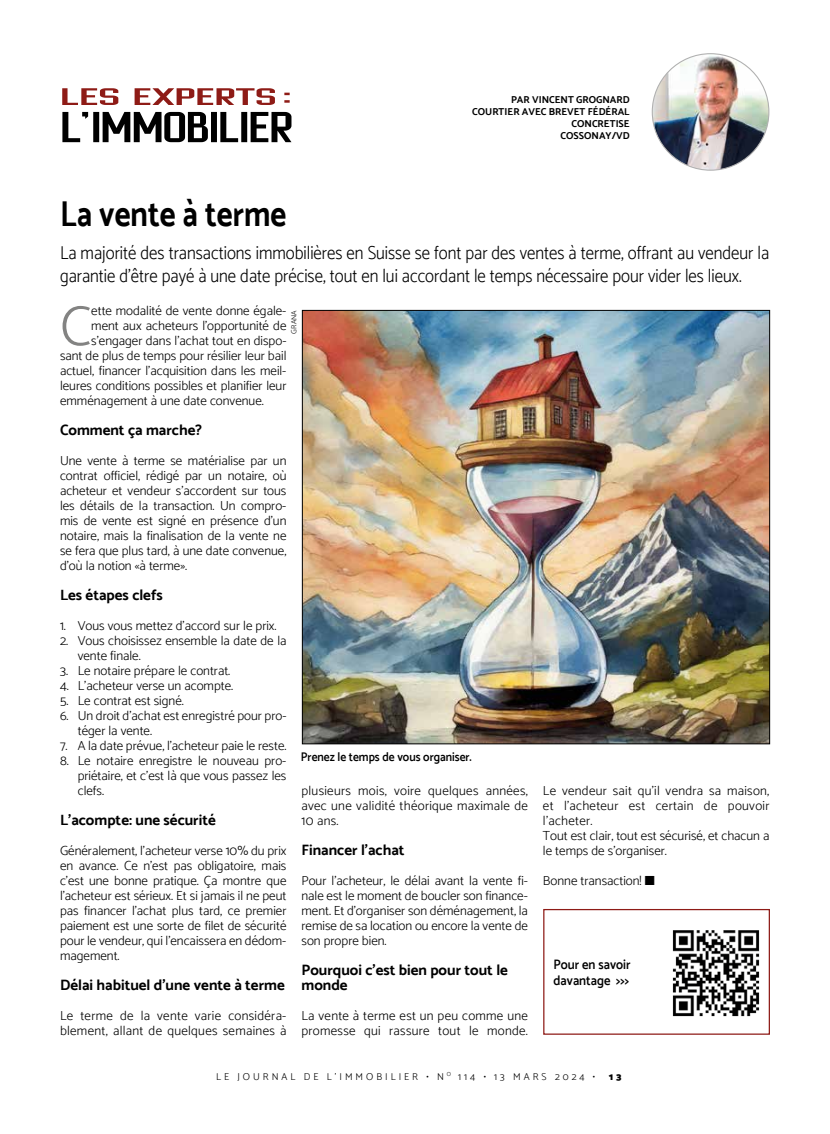
<style>
.page{position:relative;width:830px;height:1134px;background:#fff}
.page>*{position:absolute;margin:0;border:0;box-sizing:border-box;transform-origin:0 0}
.t1{font:300 56.38px "Catamaran";color:#838382}
.t2{font:700 36.25px "Catamaran";color:#000;scale:.85 1}
.t3{font:300 18.75px/22.5px "Catamaran";color:#000;scale:.9 1}
.t4{font:700 15px/15px "Catamaran";color:#000}
.t5{font:600 13.62px/16.4px "Catamaran";color:#000;scale:.92 1}
.t6{font:300 13.12px/15px "Catamaran";color:#000;text-align:justify}
.t7{font:300 13.12px/15px "Catamaran";letter-spacing:.02em;color:#000}
.t8{font:600 12.5px "Catamaran";color:#000;scale:.92 1}
.t9{font:700 10px/12px "Catamaran";color:#000;text-align:right}
.t10{font:300 10px "Catamaran";letter-spacing:.3em;color:#000}
.t11{font:900 10px "Catamaran";color:#000}
.t12{font:300 7.5px "Catamaran";letter-spacing:.01em;color:#000}
</style>
<div class="page">
<div style="left:543px;top:909px;width:226px;height:126px;border:1px solid #8e1b16"></div>
<img style="left:672px;top:930px;width:88px;height:87px">
<svg style="left:62px;top:112px;width:229px;height:30px"></svg>
<svg style="left:62px;top:88px;width:227px;height:17px"></svg>
<img style="left:652px;top:54px;width:116px;height:116px;border-radius:58px">
<img style="left:304px;top:312px;width:463px;height:430px">
<p class="t9" style="left:472px;top:94px;width:159px">PAR VINCENT GROGNARD<br>COURTIER AVEC BREVET FÉDÉRAL<br>CONCRETISE<br>COSSONAY/VD</p>
<h2 class="t2" style="left:60px;top:193px;width:267px">La vente à terme</h2>
<h3 class="t3" style="left:60px;top:242px;width:789px">La majorité des transactions immobilières en Suisse se font par des ventes à terme, offrant au vendeur la garantie d’être payé à une date précise, tout en lui accordant le temps nécessaire pour vider les lieux.</h3>
<h1 class="t1" style="left:60px;top:293px;width:33px">C</h1>
<p class="t6" style="left:91px;top:303px;width:196px">ette modalité de vente donne égale-</p>
<p class="t12" style="left:289px;top:333px;width:25px;rotate:-90deg">GRANA</p>
<p class="t6" style="left:91px;top:318px;width:196px">ment aux acheteurs l'opportunité de</p>
<p class="t6" style="left:91px;top:333px;width:197px">s'engager dans l'achat tout en dispo-</p>
<p class="t6" style="left:60px;top:348px;width:228px">sant de plus de temps pour résilier leur bail</p>
<p class="t6" style="left:60px;top:363px;width:228px">actuel, financer l'acquisition dans les meil-</p>
<p class="t6" style="left:60px;top:378px;width:228px">leures conditions possibles et planifier leur</p>
<p class="t6" style="left:60px;top:393px;width:205px">emménagement à une date convenue.</p>
<p class="t4" style="left:60px;top:422px;width:143px">Comment ça marche?</p>
<p class="t6" style="left:60px;top:453px;width:228px">Une vente à terme se matérialise par un contrat officiel, rédigé par un notaire, où acheteur et vendeur s'accordent sur tous les détails de la transaction. Un compro&shy;mis de vente est signé en présence d'un notaire, mais la finalisation de la vente ne se fera que plus tard, à une date convenue, d'où la notion «à terme».</p>
<p class="t4" style="left:60px;top:587px;width:104px">Les étapes clefs</p>
<p class="t6" style="left:60px;top:618px;width:218px">1. Vous vous mettez d’accord sur le prix.</p>
<p class="t6" style="left:78px;top:633px;width:210px;text-indent:-18px">2. Vous choisissez ensemble la date de la vente finale.</p>
<p class="t6" style="left:60px;top:663px;width:172px">3. Le notaire prépare le contrat.</p>
<p class="t6" style="left:60px;top:678px;width:175px">4. L’acheteur verse un acompte.</p>
<p class="t6" style="left:60px;top:693px;width:125px">5. Le contrat est signé.</p>
<p class="t6" style="left:78px;top:708px;width:210px;text-indent:-18px">6. Un droit d’achat est enregistré pour pro&shy;téger la vente.</p>
<p class="t6" style="left:60px;top:738px;width:228px">7. A la date prévue, l’acheteur paie le reste.</p>
<p class="t6" style="left:78px;top:753px;width:210px;text-indent:-18px">8. Le notaire enregistre le nouveau pro&shy;priétaire, et c’est là que vous passez les clefs.</p>
<p class="t4" style="left:60px;top:812px;width:157px">L’acompte: une sécurité</p>
<p class="t6" style="left:60px;top:843px;width:228px">Généralement, l’acheteur verse 10% du prix en avance. Ce n’est pas obligatoire, mais c’est une bonne pratique. Ça montre que l’acheteur est sérieux. Et si jamais il ne peut pas financer l’achat plus tard, ce premier paiement est une sorte de filet de sécurité pour le vendeur, qui l’encaissera en dédom&shy;magement.</p>
<p class="t4" style="left:60px;top:977px;width:226px">Délai habituel d’une vente à terme</p>
<p class="t7" style="left:60px;top:1008px;width:228px">Le terme de la vente varie considéra&shy;blement, allant de quelques semaines à</p>
<p class="t8" style="left:301px;top:749px;width:187px">Prenez le temps de vous organiser.</p>
<p class="t6" style="left:301px;top:783px;width:228px">plusieurs mois, voire quelques années, avec une validité théorique maximale de 10 ans.</p>
<p class="t4" style="left:301px;top:842px;width:105px">Financer l’achat</p>
<p class="t6" style="left:301px;top:873px;width:228px">Pour l’acheteur, le délai avant la vente fi&shy;nale est le moment de boucler son finance&shy;ment. Et d’organiser son déménagement, la remise de sa location ou encore la vente de son propre bien.</p>
<p class="t4" style="left:301px;top:962px;width:208px">Pourquoi c’est bien pour tout le monde</p>
<p class="t7" style="left:301px;top:1008px;width:228px">La vente à terme est un peu comme une promesse qui rassure tout le monde.</p>
<p class="t7" style="left:542px;top:783px;width:228px">Le vendeur sait qu’il vendra sa maison, et l’acheteur est certain de pouvoir l’acheter.<br>Tout est clair, tout est sécurisé, et chacun a le temps de s’organiser.</p>
<p class="t6" style="left:542px;top:873px;width:113px">Bonne transaction! ■</p>
<p class="t5" style="left:553px;top:956px;width:85px">Pour en savoir davantage &gt;&gt;&gt;</p>
<p class="t10" style="left:216px;top:1070px;width:380px">LE JOURNAL DE L’IMMOBILIER • N <sup>O</sup> 114 • 13 MARS 2024 •</p>
<p class="t11" style="left:608px;top:1070px;width:14px">1 3</p>
</div>
